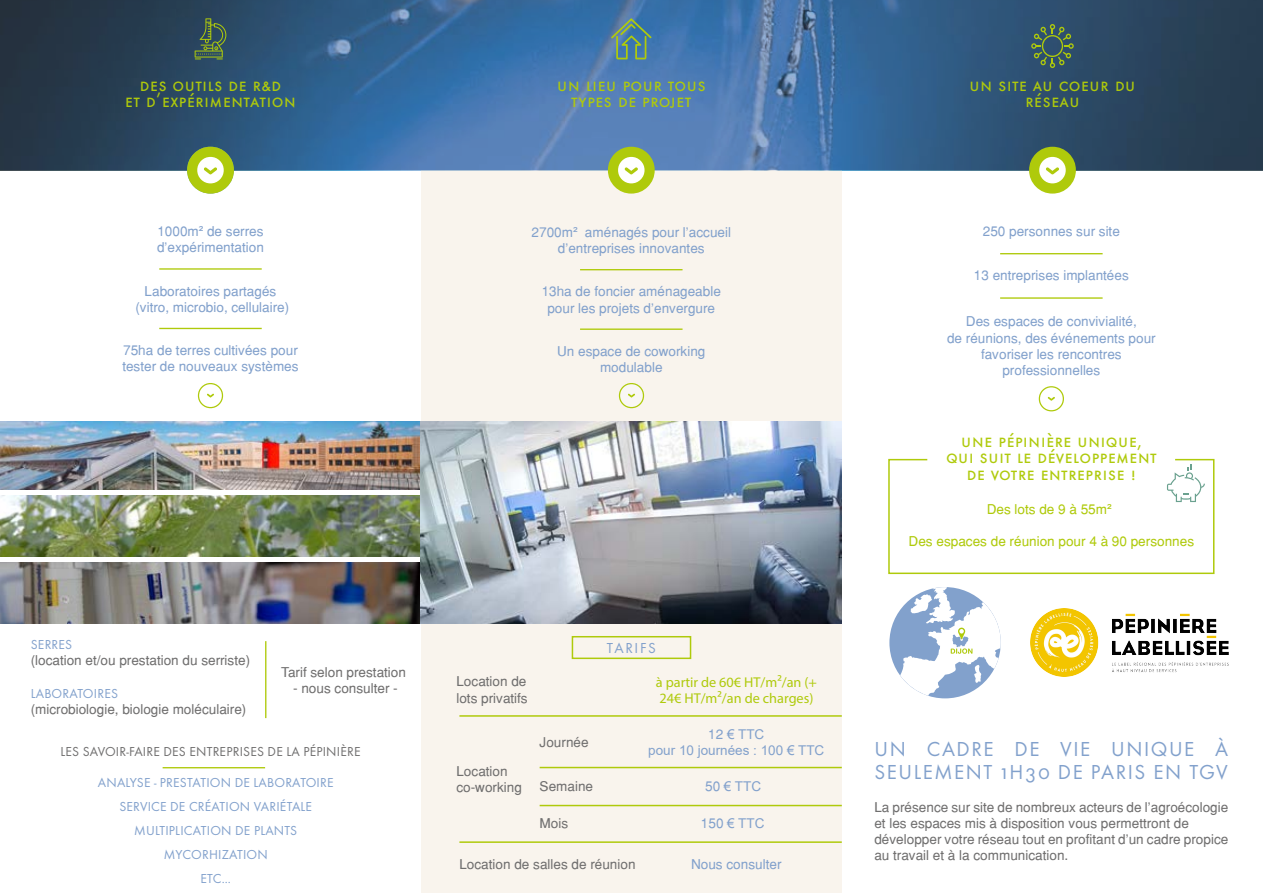
<style>
.page{position:relative;width:1263px;height:893px;background:#fff}
.page>*{position:absolute;margin:0;border:0;box-sizing:border-box;transform-origin:0 0}
.t1{font:21px/16.5px "Futura SCTOT";letter-spacing:.01em;color:#afca0b;text-align:center}
.t2{font:21px/22.5px "Futura SCTOT";letter-spacing:.075em;color:#82a1cc}
.t3{font:15px "Futura SCTOT";letter-spacing:.115em;color:#82a1cc}
.t4{font:14.25px/16.5px "Myriad Pro";color:#afca0b}
.t5{font:13.5px/16.2px "Helvetica";color:#82a1cc;text-align:center}
.t6{font:13.5px/16.2px "Helvetica";color:#706f6f}
.t7{font:13.5px/24px "Futura SCTOT";letter-spacing:.015em;color:#82a1cc;text-align:center}
.t8{font:13.5px "Helvetica";color:#afca0b}
.t9{font:13.5px "Futura SCTOT";letter-spacing:.015em;color:#706f6f}
.t10{font:13.5px/16.2px "Arial";color:#82a1cc;text-align:center}
.s1{font-family:"Arial"}
.s2{font-family:"Helvetica"}
</style>
<div class="page">
<svg style="left:0;top:0;width:1263px;height:170px;background:#365c84"></svg>
<div style="left:421px;top:170px;width:421px;height:723px;background:#f9f4ed"></div>
<svg style="left:608px;top:147px;width:47px;height:47px"></svg>
<svg style="left:187px;top:147px;width:47px;height:47px"></svg>
<svg style="left:1029px;top:147px;width:47px;height:47px"></svg>
<svg style="left:611px;top:18px;width:40px;height:41px;background:#5a888d"></svg>
<img style="left:0;top:421px;width:420px;height:69px">
<img style="left:0;top:562px;width:421px;height:61px">
<img style="left:0;top:496px;width:421px;height:61px">
<svg style="left:195px;top:18px;width:31px;height:41px"></svg>
<svg style="left:1031px;top:24px;width:43px;height:44px;background:#47665b"></svg>
<hr style="left:159px;top:268px;width:103px;height:2px;background:#afca0b">
<hr style="left:159px;top:328px;width:103px;height:1px;background:#afca0b">
<hr style="left:580px;top:269px;width:102px;height:1px;background:#afca0b">
<hr style="left:580px;top:328px;width:102px;height:2px;background:#afca0b">
<hr style="left:1000px;top:253px;width:102px;height:1px;background:#afca0b">
<hr style="left:1000px;top:297px;width:102px;height:2px;background:#afca0b">
<hr style="left:459px;top:715px;width:383px;height:2px;background:#afca0b">
<hr style="left:540px;top:805px;width:302px;height:1px;background:#afca0b">
<hr style="left:540px;top:767px;width:302px;height:1px;background:#afca0b">
<hr style="left:459px;top:841px;width:383px;height:2px;background:#afca0b">
<img style="left:421px;top:421px;width:421px;height:202px">
<svg style="left:888px;top:458px;width:327px;height:117px"></svg>
<svg style="left:198px;top:383px;width:25px;height:25px"></svg>
<svg style="left:619px;top:383px;width:25px;height:25px"></svg>
<svg style="left:1039px;top:386px;width:25px;height:25px"></svg>
<div style="left:889px;top:587px;width:112px;height:111px;background:#82a1cc;border-radius:50%"></div>
<svg style="left:900px;top:587px;width:101px;height:109px"></svg>
<div style="left:572px;top:636px;width:119px;height:23px;border:2px solid #afca0b"></div>
<hr style="left:265px;top:641px;width:1px;height:77px;background:#afca0b">
<hr style="left:163px;top:767px;width:102px;height:1px;background:#afca0b">
<img style="left:1030px;top:608px;width:198px;height:68px">
<h1 class="t1" style="left:125px;top:76px;width:172px">des outils de r&amp;d<br>et d’expérimentation</h1>
<h1 class="t1" style="left:557px;top:76px;width:150px">un lieu pour tous types de projet</h1>
<h1 class="t1" style="left:969px;top:76px;width:168px">un site au coeur du réseau</h1>
<p class="t5" style="left:157px;top:223px;width:108px;text-align:left">1000m<span class="s1">²</span> de serres d’expérimentation</p>
<p class="t5" style="left:532px;top:224px;width:201px">2700m<span class="s1">²</span> aménagés pour l’accueil d’entreprises innovantes</p>
<p class="t5" style="left:983px;top:223px;width:139px">250 personnes sur site</p>
<p class="t5" style="left:974px;top:267px;width:156px">13 entreprises implantées</p>
<p class="t5" style="left:135px;top:283px;width:155px">Laboratoires partagés (vitro, microbio, cellulaire)</p>
<p class="t5" style="left:122px;top:342px;width:178px;text-align:left">75ha de terres cultivées pour tester de nouveaux systèmes</p>
<p class="t5" style="left:542px;top:283px;width:181px">13ha de foncier aménageable pour les projets d’envergure</p>
<p class="t5" style="left:557px;top:343px;width:150px">Un espace de coworking modulable</p>
<p class="t5" style="left:947px;top:313px;width:210px">Des espaces de convivialité,<br>de réunions, des événements pour favoriser les rencontres professionnelles</p>
<h1 class="t1" style="left:946px;top:432px;width:212px">une pépinière unique, qui suit le développement de votre entreprise !</h1>
<p class="t8" style="left:987px;top:501px;width:126px">Des lots de 9 à 55m<span class="s1">²</span></p>
<p class="t8" style="left:909px;top:533px;width:287px">Des espaces de réunion pour 4 à 90 personnes</p>
<p class="t7" style="left:31px;top:633px;width:43px">SERRES</p>
<p class="t6" style="left:31px;top:652px;width:221px">(location et/ou prestation du serriste)</p>
<p class="t7" style="left:31px;top:681px;width:89px">LABORATOIRES</p>
<p class="t6" style="left:31px;top:701px;width:217px">(microbiologie, biologie moléculaire)</p>
<p class="t6" style="left:281px;top:663px;width:126px">Tarif selon prestation</p>
<p class="t6" style="left:293px;top:680px;width:106px">- nous consulter -</p>
<p class="t9" style="left:60px;top:743px;width:302px">LES SAVOIR-FAIRE DES ENTREPRISES DE LA PÉPINIÈRE</p>
<p class="t7" style="left:98px;top:771px;width:237px">ANALYSE - PRESTATION DE LABORATOIRE<br>SERVICE DE CRÉATION VARIÉTALE<br>MULTIPLICATION DE PLANTS<br>MYCORHIZATION<br>ETC...</p>
<p class="t3" style="left:607px;top:639px;width:51px">TARIFS</p>
<p class="t6" style="left:456px;top:673px;width:73px">Location de lots privatifs</p>
<p class="t4" style="left:656px;top:674px;width:163px">à partir de 60€ HT/m²/an (+<br>24€ HT/m²/an de charges)</p>
<p class="t6" style="left:540px;top:734px;width:51px">Journée</p>
<p class="t10" style="left:648px;top:726px;width:178px"><span class="s2">12</span> € TTC<br>pour 10 journées : 100 € TTC</p>
<p class="t6" style="left:456px;top:762px;width:67px">Location co-working</p>
<p class="t6" style="left:540px;top:778px;width:55px">Semaine</p>
<p class="t6" style="left:540px;top:815px;width:30px">Mois</p>
<p class="t10" style="left:705px;top:778px;width:58px"><span class="s2">50</span> € TTC</p>
<p class="t10" style="left:701px;top:815px;width:65px"><span class="s2">150</span> € TTC</p>
<p class="t6" style="left:459px;top:855px;width:178px">Location de salles de réunion</p>
<p class="t5" style="left:691px;top:855px;width:92px">Nous consulter</p>
<h1 class="t2" style="left:874px;top:738px;width:355px">UN CADRE DE VIE UNIQUE À<br>SEULEMENT 1H30 DE PARIS EN TGV</h1>
<p class="t6" style="left:874px;top:799px;width:355px">La présence sur site de nombreux acteurs de l’agroécologie et les espaces mis à disposition vous permettront de développer votre réseau tout en profitant d’un cadre propice au travail et à la communication.</p>
</div>
